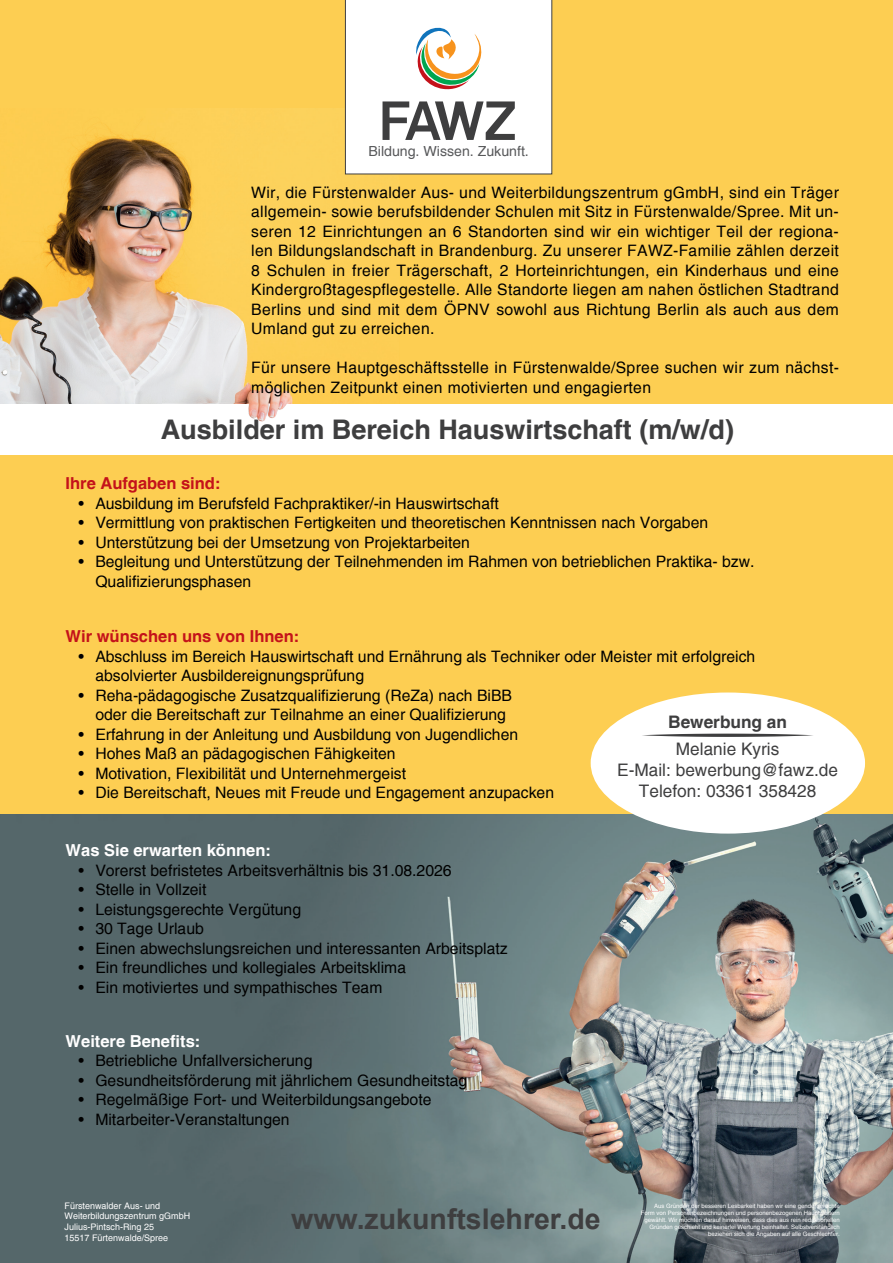
<style>
.page{position:relative;width:893px;height:1263px;background:#fff}
.page>*{position:absolute;margin:0;border:0;box-sizing:border-box;transform-origin:0 0}
.t1{font:700 28.5px "Arial";color:#3e3e3f}
.t2{font:700 27px "Helvetica";color:#3e3e3f}
.t3{font:17.25px/21px "Helvetica";color:#3e3e3f;text-align:center}
.t4{font:700 17.25px "Helvetica";color:#3e3e3f}
.t5{font:700 16.5px "Helvetica";color:#c4121a}
.t6{font:700 16.5px "Helvetica";color:#fff}
.t7{font:15.75px/19.5px "Helvetica";color:#000}
.t8{font:15.75px/19.5px "Helvetica";letter-spacing:.02em;color:#000}
.t9{font:13.95px "Helvetica";color:#57585a}
.t10{font:9px/10.8px "Helvetica";color:#fff}
.t11{font:6px/7.2px "Helvetica";color:#fff;text-align:right}
</style>
<div class="page">
<div style="left:0;top:0;width:893px;height:412px;background:#fdce52"></div>
<img style="left:0;top:109px;width:399px;height:296px">
<img style="left:0;top:814px;width:893px;height:449px">
<div style="left:0;top:418px;width:893px;height:396px;background:#fdce52"></div>
<div style="left:0;top:405px;width:893px;height:50px;background:#fff"></div>
<img style="left:162px;top:274px;width:136px;height:148px">
<svg style="left:345px;top:0;width:207px;height:174px;background:#e5e4e2"></svg>
<div style="left:591px;top:692px;width:274px;height:141px;background:#fff;border-radius:50%"></div>
<svg style="left:642px;top:734px;width:171px;height:3px"></svg>
<p class="t9" style="left:368px;top:143px;width:162px">Bildung. Wissen. Zukunft.</p>
<p class="t7" style="left:251px;top:182px;width:589px;text-align:justify">Wir, die Fürstenwalder Aus- und Weiterbildungszentrum gGmbH, sind ein Träger allgemein- sowie berufsbildender Schulen mit Sitz in Fürstenwalde/Spree. Mit un&shy;seren 12 Einrichtungen an 6 Standorten sind wir ein wichtiger Teil der regiona&shy;len Bildungslandschaft in Brandenburg. Zu unserer FAWZ-Familie zählen derzeit 8 Schulen in freier Trägerschaft, 2 Horteinrichtungen, ein Kinderhaus und eine Kindergroßtagespflegestelle. Alle Standorte liegen am nahen östlichen Stadtrand Berlins und sind mit dem ÖPNV sowohl aus Richtung Berlin als auch aus dem Umland gut zu erreichen.</p>
<p class="t8" style="left:251px;top:358px;width:589px">Für unsere Hauptgeschäftsstelle in Fürstenwalde/Spree suchen wir zum nächst&shy;möglichen Zeitpunkt einen motivierten und engagierten</p>
<h2 class="t2" style="left:161px;top:413px;width:575px">Ausbilder im Bereich Hauswirtschaft (m/w/d)</h2>
<p class="t5" style="left:66px;top:473px;width:156px">Ihre Aufgaben sind:</p>
<p class="t7" style="left:78px;top:494px;width:422px">• Ausbildung im Berufsfeld Fachpraktiker/-in Hauswirtschaft</p>
<p class="t7" style="left:78px;top:513px;width:631px">• Vermittlung von praktischen Fertigkeiten und theoretischen Kenntnissen nach Vorgaben</p>
<p class="t7" style="left:78px;top:533px;width:393px">• Unterstützung bei der Umsetzung von Projektarbeiten</p>
<p class="t7" style="left:95px;top:552px;width:661px;text-indent:-17px">• Begleitung und Unterstützung der Teilnehmenden im Rahmen von betrieblichen Praktika- bzw.<br>Qualifizierungsphasen</p>
<p class="t5" style="left:66px;top:626px;width:235px">Wir wünschen uns von Ihnen:</p>
<p class="t7" style="left:95px;top:647px;width:661px;text-indent:-17px">• Abschluss im Bereich Hauswirtschaft und Ernährung als Techniker oder Meister mit erfolgreich absolvierter Ausbildereignungsprüfung</p>
<p class="t7" style="left:95px;top:686px;width:418px;text-indent:-17px">• Reha-pädagogische Zusatzqualifizierung (ReZa) nach BiBB oder die Bereitschaft zur Teilnahme an einer Qualifizierung</p>
<p class="t7" style="left:78px;top:725px;width:441px">• Erfahrung in der Anleitung und Ausbildung von Jugendlichen</p>
<p class="t7" style="left:78px;top:744px;width:319px">• Hohes Maß an pädagogischen Fähigkeiten</p>
<p class="t7" style="left:78px;top:764px;width:329px">• Motivation, Flexibilität und Unternehmergeist</p>
<p class="t7" style="left:78px;top:783px;width:477px">• Die Bereitschaft, Neues mit Freude und Engagement anzupacken</p>
<p class="t4" style="left:668px;top:711px;width:120px">Bewerbung an</p>
<p class="t3" style="left:617px;top:738px;width:222px">Melanie Kyris<br>E-Mail: bewerbung@fawz.de<br>Telefon: 03361 358428</p>
<p class="t6" style="left:66px;top:840px;width:207px">Was Sie erwarten können:</p>
<p class="t7" style="left:78px;top:860px;width:375px">• Vorerst befristetes Arbeitsverhältnis bis 31.08.2026</p>
<p class="t7" style="left:78px;top:880px;width:130px">• Stelle in Vollzeit</p>
<p class="t7" style="left:78px;top:899px;width:224px">• Leistungsgerechte Vergütung</p>
<p class="t7" style="left:78px;top:919px;width:127px">• 30 Tage Urlaub</p>
<p class="t7" style="left:78px;top:938px;width:431px">• Einen abwechslungsreichen und interessanten Arbeitsplatz</p>
<p class="t7" style="left:78px;top:958px;width:329px">• Ein freundliches und kollegiales Arbeitsklima</p>
<p class="t7" style="left:78px;top:977px;width:306px">• Ein motiviertes und sympathisches Team</p>
<p class="t6" style="left:66px;top:1031px;width:136px">Weitere Benefits:</p>
<p class="t7" style="left:78px;top:1051px;width:236px">• Betriebliche Unfallversicherung</p>
<p class="t7" style="left:78px;top:1070px;width:391px">• Gesundheitsförderung mit jährlichem Gesundheitstag</p>
<p class="t7" style="left:78px;top:1090px;width:355px">• Regelmäßige Fort- und Weiterbildungsangebote</p>
<p class="t7" style="left:78px;top:1109px;width:213px">• Mitarbeiter-Veranstaltungen</p>
<p class="t10" style="left:65px;top:1200px;width:127px">Fürstenwalder Aus- und<br>Weiterbildungszentrum gGmbH<br>Julius-Pintsch-Ring 25<br>15517 Fürtenwalde/Spree</p>
<h1 class="t1" style="left:291px;top:1198px;width:311px">www.zukunftslehrer.de</h1>
<p class="t11" style="left:641px;top:1202px;width:201px">Aus Gründen der besseren Lesbarkeit haben wir eine gendergerechte Form von Personenbezeichnungen und personenbezogenen Hauptwörtern gewählt. Wir möchten darauf hinweisen, dass dies aus rein redaktionellen Gründen geschieht und keinerlei Wertung beinhaltet. Selbstverständlich beziehen sich die Angaben auf alle Geschlechter.</p>
</div>
